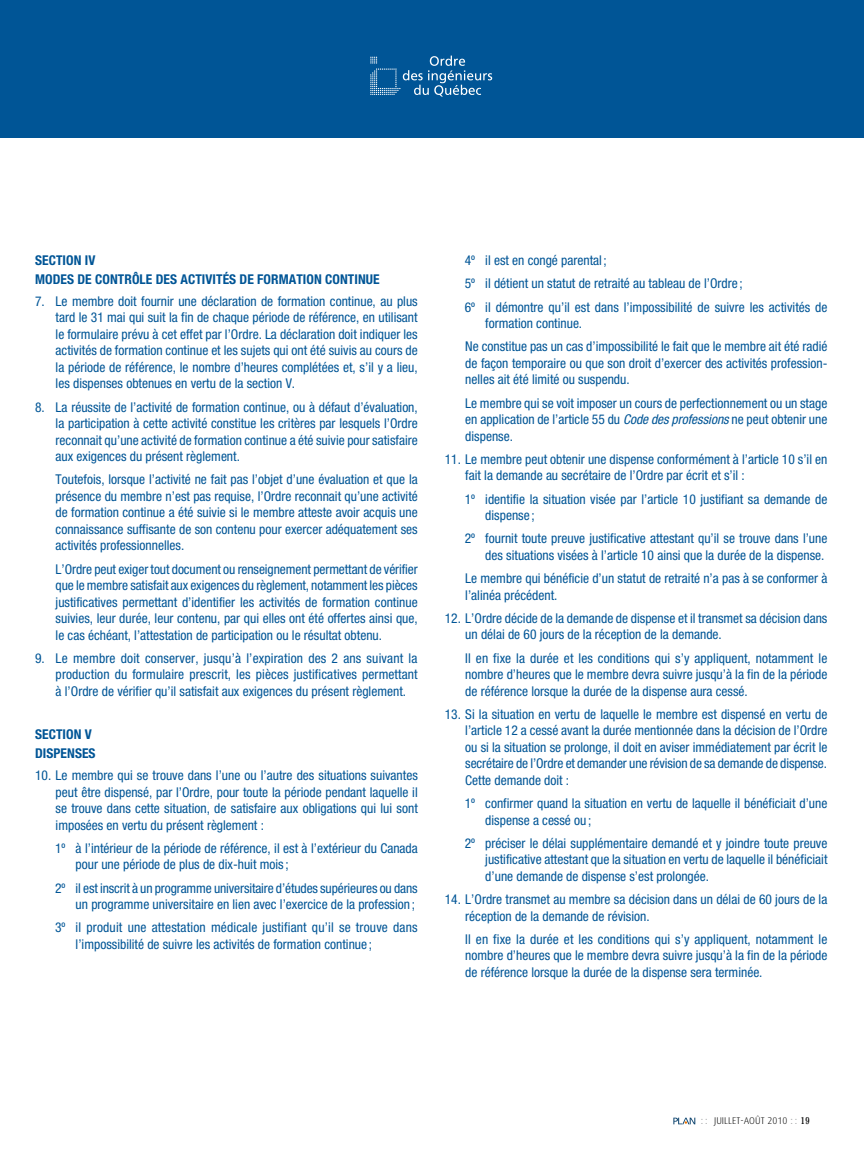
<style>
.page{position:relative;width:864px;height:1161px;background:#fff}
.page>*{position:absolute;margin:0;border:0;box-sizing:border-box;transform-origin:0 0}
.t1{font:condensed 13.5px/16.5px "Helvetica Neue";color:#005596;text-align:justify}
.t2{font:700 condensed 13.5px/18.9px "Helvetica Neue";letter-spacing:.005em;color:#005596}
.t3{font:300 9.75px "Dax";letter-spacing:.005em;color:#000}
.s1{font-style:italic}
.s2{font-size:13.5px;color:#9c9e9f}
.s3{font-family:"Digi Antiqua";font-stretch:condensed;font-size:9.45px}
</style>
<div class="page">
<div style="left:0;top:0;width:864px;height:138px;background:#005596"></div>
<svg style="left:370px;top:56px;width:122px;height:41px"></svg>
<svg style="left:673px;top:1118px;width:22px;height:6px"></svg>
<p class="t2" style="left:35px;top:251px;width:346px">SECTION IV<br>MODES DE CONTRÔLE DES ACTIVITÉS DE FORMATION CONTINUE</p>
<p class="t1" style="left:56px;top:293px;width:364px;text-indent:-21px">7. Le membre doit fournir une déclaration de formation continue, au plus tard le 31 mai qui suit la fin de chaque période de référence, en utilisant le formulaire prévu à cet effet par l’Ordre. La déclaration doit indiquer les activités de formation continue et les sujets qui ont été suivis au cours de la période de référence, le nombre d’heures complétées et, s’il y a lieu, les dispenses obtenues en vertu de la section V.</p>
<p class="t1" style="left:56px;top:399px;width:364px;text-indent:-21px">8. La réussite de l’activité de formation continue, ou à défaut d’évaluation, la participation à cette activité constitue les critères par lesquels l’Ordre reconnait qu’une activité de formation continue a été suivie pour satisfaire aux exigences du présent règlement.</p>
<p class="t1" style="left:56px;top:471px;width:364px">Toutefois, lorsque l’activité ne fait pas l’objet d’une évaluation et que la présence du membre n’est pas requise, l’Ordre reconnait qu’une activité de formation continue a été suivie si le membre atteste avoir acquis une connaissance suffisante de son contenu pour exercer adéquatement ses activités professionnelles.</p>
<p class="t1" style="left:56px;top:561px;width:364px">L’Ordre peut exiger tout document ou renseignement permettant de vérifier que le membre satisfait aux exigences du règlement, notamment les pièces justificatives permettant d’identifier les activités de formation continue suivies, leur durée, leur contenu, par qui elles ont été offertes ainsi que, le cas échéant, l’attestation de participation ou le résultat obtenu.</p>
<p class="t1" style="left:56px;top:650px;width:364px;text-indent:-21px">9. Le membre doit conserver, jusqu’à l’expiration des 2 ans suivant la production du formulaire prescrit, les pièces justificatives permettant à l’Ordre de vérifier qu’il satisfait aux exigences du présent règlement.</p>
<p class="t2" style="left:35px;top:725px;width:62px">SECTION V<br>DISPENSES</p>
<p class="t1" style="left:56px;top:767px;width:364px;text-indent:-21px">10. Le membre qui se trouve dans l’une ou l’autre des situations suivantes peut être dispensé, par l’Ordre, pour toute la période pendant laquelle il se trouve dans cette situation, de satisfaire aux obligations qui lui sont imposées en vertu du présent règlement :</p>
<p class="t1" style="left:76px;top:840px;width:344px;text-indent:-21px">1º à l’intérieur de la période de référence, il est à l’extérieur du Canada pour une période de plus de dix-huit mois ;</p>
<p class="t1" style="left:55px;top:880px;width:364px;text-align:right">2º il est inscrit à un programme universitaire d’études supérieures ou dans un programme universitaire en lien avec l’exercice de la profession ;</p>
<p class="t1" style="left:76px;top:919px;width:344px;text-indent:-21px">3º il produit une attestation médicale justifiant qu’il se trouve dans l’impossibilité de suivre les activités de formation continue ;</p>
<p class="t1" style="left:465px;top:249px;width:364px;line-height:23.2px;text-align:left">4º il est en congé parental ;<br>5º il détient un statut de retraité au tableau de l’Ordre ;<br>6º il démontre qu’il est dans l’impossibilité de suivre les activités de</p>
<p class="t1" style="left:465px;top:312px;width:364px;line-height:23.2px;text-indent:20px">formation continue.<br>Ne constitue pas un cas d’impossibilité le fait que le membre ait été radié</p>
<p class="t1" style="left:465px;top:355px;width:364px">de façon temporaire ou que son droit d’exercer des activités profession&shy;nelles ait été limité ou suspendu.</p>
<p class="t1" style="left:465px;top:395px;width:364px">Le membre qui se voit imposer un cours de perfectionnement ou un stage en application de l’article 55 du <span class="s1">Code des professions</span> ne peut obtenir une dispense.</p>
<p class="t1" style="left:465px;top:451px;width:364px;text-indent:-21px">11. Le membre peut obtenir une dispense conformément à l’article 10 s’il en fait la demande au secrétaire de l’Ordre par écrit et s’il :</p>
<p class="t1" style="left:485px;top:491px;width:344px;text-indent:-21px">1º identifie la situation visée par l’article 10 justifiant sa demande de dispense ;</p>
<p class="t1" style="left:465px;top:530px;width:364px;text-align:right">2º fournit toute preuve justificative attestant qu’il se trouve dans l’une des situations visées à l’article 10 ainsi que la durée de la dispense.</p>
<p class="t1" style="left:465px;top:570px;width:364px">Le membre qui bénéficie d’un statut de retraité n’a pas à se conformer à l’alinéa précédent.</p>
<p class="t1" style="left:465px;top:610px;width:364px;text-indent:-21px">12. L’Ordre décide de la demande de dispense et il transmet sa décision dans un délai de 60 jours de la réception de la demande.</p>
<p class="t1" style="left:465px;top:650px;width:364px">Il en fixe la durée et les conditions qui s’y appliquent, notamment le nombre d’heures que le membre devra suivre jusqu’à la fin de la période de référence lorsque la durée de la dispense aura cessé.</p>
<p class="t1" style="left:465px;top:706px;width:364px;text-indent:-21px">13. Si la situation en vertu de laquelle le membre est dispensé en vertu de l’article 12 a cessé avant la durée mentionnée dans la décision de l’Ordre ou si la situation se prolonge, il doit en aviser immédiatement par écrit le secrétaire de l’Ordre et demander une révision de sa demande de dispense.<br>Cette demande doit :</p>
<p class="t1" style="left:485px;top:795px;width:344px;text-indent:-21px">1º confirmer quand la situation en vertu de laquelle il bénéficiait d’une dispense a cessé ou ;</p>
<p class="t1" style="left:485px;top:835px;width:344px;text-indent:-21px">2º préciser le délai supplémentaire demandé et y joindre toute preuve justificative attestant que la situation en vertu de laquelle il bénéficiait d’une demande de dispense s’est prolongée.</p>
<p class="t1" style="left:465px;top:891px;width:364px;text-indent:-21px">14. L’Ordre transmet au membre sa décision dans un délai de 60 jours de la réception de la demande de révision.</p>
<p class="t1" style="left:465px;top:931px;width:364px">Il en fixe la durée et les conditions qui s’y appliquent, notamment le nombre d’heures que le membre devra suivre jusqu’à la fin de la période de référence lorsque la durée de la dispense sera terminée.</p>
<p class="t3" style="left:700px;top:1116px;width:111px"><span class="s2">::</span> JUILLET-AOÛT 2010 <span class="s2">::</span> <span class="s3">19</span></p>
</div>
